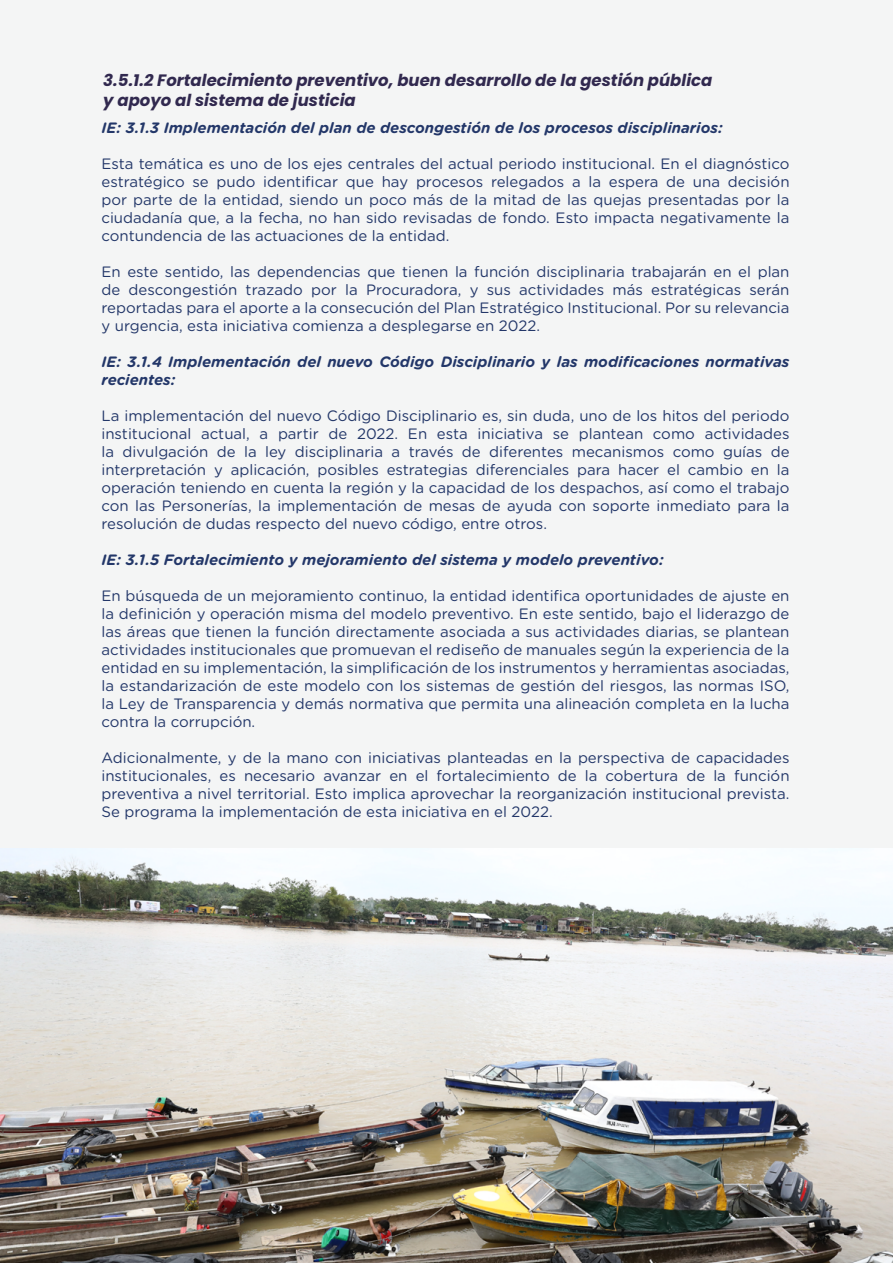
<style>
.page{position:relative;width:893px;height:1263px;background:#f4f5f5}
.page>*{position:absolute;margin:0;border:0;box-sizing:border-box;transform-origin:0 0}
.t1{font:italic 700 16.5px/20.5px "Poppins";color:#31294f}
.t2{font:15px/18px "Gotham Rounded";color:#233769;text-align:justify}
.t3{font:italic 700 15px/18px "Gotham Rounded";color:#233769}
</style>
<div class="page">
<img style="left:0;top:857px;width:893px;height:406px">
<p class="t1" style="left:103px;top:70px;width:611px">3.5.1.2 Fortalecimiento preventivo, buen desarrollo de la gestión pública y apoyo al sistema de justicia</p>
<p class="t3" style="left:101px;top:118px;width:623px">IE: 3.1.3 Implementación del plan de descongestión de los procesos disciplinarios:</p>
<p class="t2" style="left:101px;top:154px;width:690px">Esta temática es uno de los ejes centrales del actual periodo institucional. En el diagnóstico estratégico se pudo identificar que hay procesos relegados a la espera de una decisión por parte de la entidad, siendo un poco más de la mitad de las quejas presentadas por la ciudadanía que, a la fecha, no han sido revisadas de fondo. Esto impacta negativamente la contundencia de las actuaciones de la entidad.</p>
<p class="t2" style="left:101px;top:262px;width:690px">En este sentido, las dependencias que tienen la función disciplinaria trabajarán en el plan de descongestión trazado por la Procuradora, y sus actividades más estratégicas serán reportadas para el aporte a la consecución del Plan Estratégico Institucional. Por su relevancia y urgencia, esta iniciativa comienza a desplegarse en 2022.</p>
<p class="t3" style="left:101px;top:352px;width:689px">IE: 3.1.4 Implementación del nuevo Código Disciplinario y las modificaciones normativas recientes:</p>
<p class="t2" style="left:101px;top:406px;width:690px">La implementación del nuevo Código Disciplinario es, sin duda, uno de los hitos del periodo institucional actual, a partir de 2022. En esta iniciativa se plantean como actividades la divulgación de la ley disciplinaria a través de diferentes mecanismos como guías de interpretación y aplicación, posibles estrategias diferenciales para hacer el cambio en la operación teniendo en cuenta la región y la capacidad de los despachos, así como el trabajo con las Personerías, la implementación de mesas de ayuda con soporte inmediato para la resolución de dudas respecto del nuevo código, entre otros.</p>
<p class="t3" style="left:101px;top:550px;width:564px">IE: 3.1.5 Fortalecimiento y mejoramiento del sistema y modelo preventivo:</p>
<p class="t2" style="left:101px;top:586px;width:690px">En búsqueda de un mejoramiento continuo, la entidad identifica oportunidades de ajuste en la definición y operación misma del modelo preventivo. En este sentido, bajo el liderazgo de las áreas que tienen la función directamente asociada a sus actividades diarias, se plantean actividades institucionales que promuevan el rediseño de manuales según la experiencia de la entidad en su implementación, la simplificación de los instrumentos y herramientas asociadas, la estandarización de este modelo con los sistemas de gestión del riesgos, las normas ISO, la Ley de Transparencia y demás normativa que permita una alineación completa en la lucha contra la corrupción.</p>
<p class="t2" style="left:101px;top:748px;width:690px">Adicionalmente, y de la mano con iniciativas planteadas en la perspectiva de capacidades institucionales, es necesario avanzar en el fortalecimiento de la cobertura de la función preventiva a nivel territorial. Esto implica aprovechar la reorganización institucional prevista.<br>Se programa la implementación de esta iniciativa en el 2022.</p>
</div>
